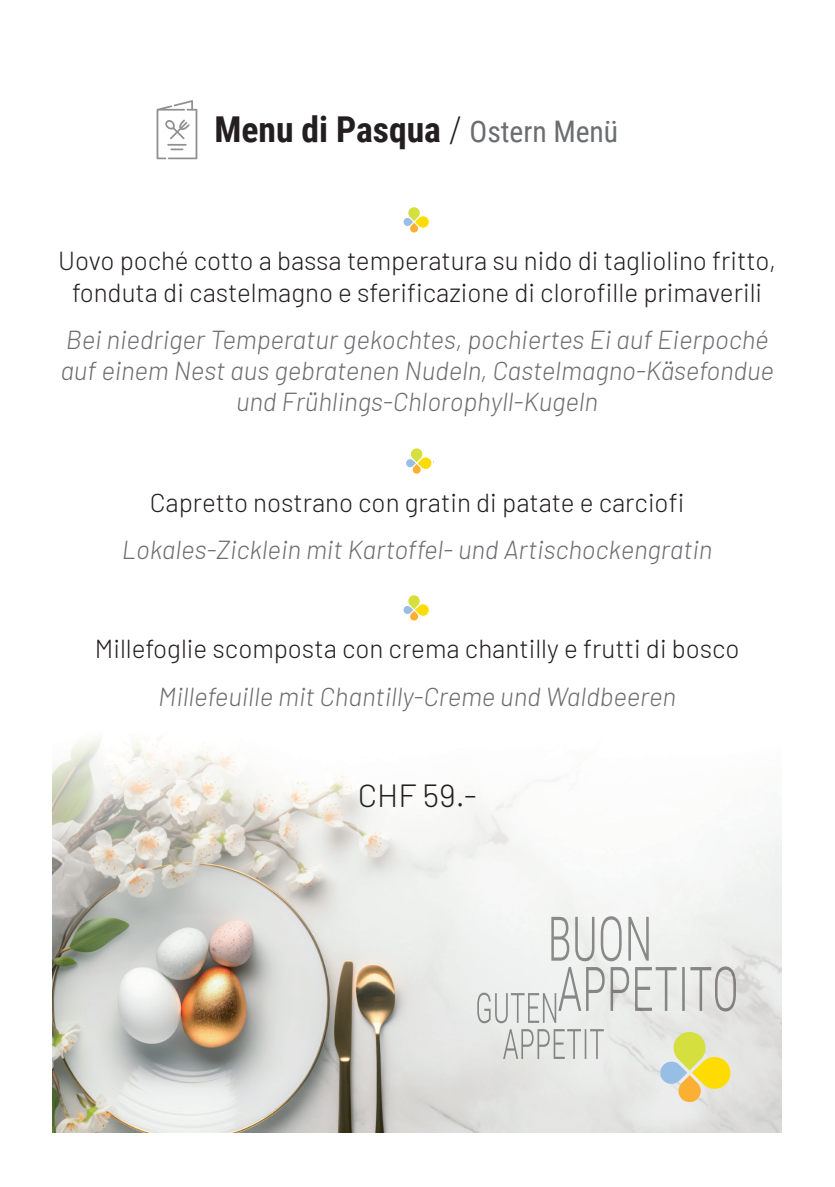
<style>
.page{position:relative;width:835px;height:1187px;background:#fff}
.page>*{position:absolute;margin:0;border:0;box-sizing:border-box;transform-origin:0 0}
.t1{font:700 35.6px "Roboto Condensed";color:#231f20}
.t2{font:300 32px "Barlow";color:#231f20}
.t3{font:italic 300 26px/31.2px "Barlow";color:#6c6d70;text-align:center}
.t4{font:300 26px/31.2px "Barlow";color:#231f20;text-align:center}
.s1{font-weight:300}
.s2{font-weight:400;font-size:29.6px;color:#6c6d70}
</style>
<div class="page">
<img style="left:52px;top:738px;width:729px;height:393px">
<svg style="left:403px;top:207px;width:26px;height:25px"></svg>
<svg style="left:406px;top:448px;width:26px;height:25px"></svg>
<svg style="left:403px;top:595px;width:26px;height:25px"></svg>
<svg style="left:157px;top:100px;width:40px;height:59px"></svg>
<svg style="left:477px;top:916px;width:259px;height:185px"></svg>
<h1 class="t1" style="left:215px;top:104px;width:405px">Menu di Pasqua <span class="s1">/</span> <span class="s2">Ostern Menü</span></h1>
<p class="t4" style="left:58px;top:243px;width:719px">Uovo poché cotto a bassa temperatura su nido di tagliolino fritto, fonduta di castelmagno e sferificazione di clorofille primaverili</p>
<p class="t3" style="left:60px;top:322px;width:715px">Bei niedriger Temperatur gekochtes, pochiertes Ei auf Eierpoché auf einem Nest aus gebratenen Nudeln, Castelmagno-Käsefondue und Frühlings-Chlorophyll-Kugeln</p>
<p class="t4" style="left:150px;top:484px;width:536px">Capretto nostrano con gratin di patate e carciofi</p>
<p class="t3" style="left:122px;top:532px;width:592px">Lokales-Zicklein mit Kartoffel- und Artischockengratin</p>
<p class="t4" style="left:95px;top:631px;width:646px">Millefoglie scomposta con crema chantilly e frutti di bosco</p>
<p class="t3" style="left:158px;top:678px;width:519px">Millefeuille mit Chantilly-Creme und Waldbeeren</p>
<p class="t2" style="left:358px;top:771px;width:120px">CHF 59.-</p>
</div>
